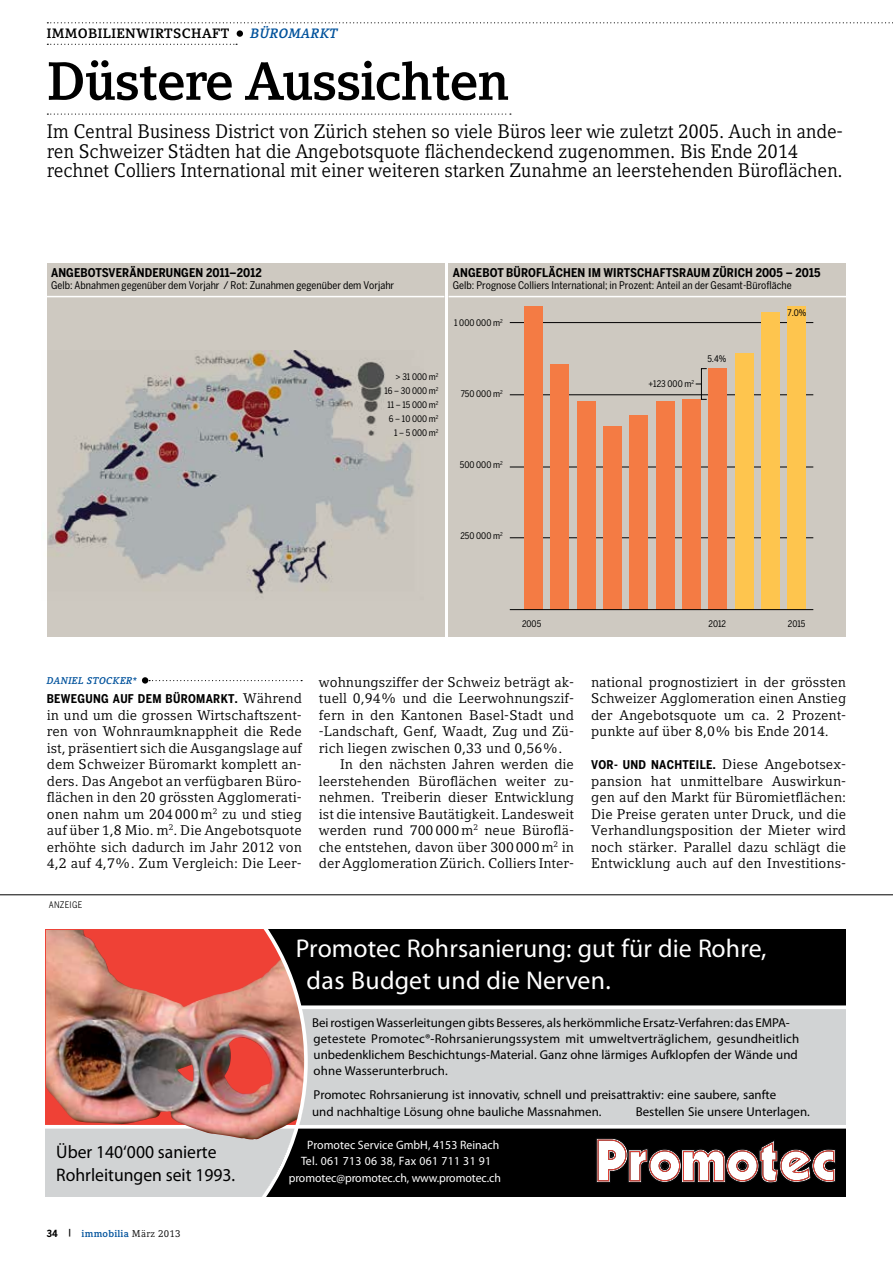
<style>
.page{position:relative;width:893px;height:1263px;background:#fff}
.page>*{position:absolute;margin:0;border:0;box-sizing:border-box;transform-origin:0 0}
.t1{font:700 53.25px "Compatil Letter LT Pro";color:#000}
.t2{font:900 25.8px/31.8px "Avenir";letter-spacing:.005em;color:#fff}
.t3{font:19.5px/19.5px "Compatil Letter LT Pro";letter-spacing:-.01em;color:#000;scale:.96 1}
.t4{font:900 18.15px/22.8px "Avenir";color:#000}
.t5{font:13.95px/16.5px "Compatil Letter LT Pro";letter-spacing:.005em;color:#000;text-align:justify}
.t6{font:700 13.5px "Compatil Letter LT Pro";letter-spacing:.025em;color:#000}
.t7{font:italic 700 13.5px "Compatil Letter LT Pro";letter-spacing:.025em;color:#00529c}
.t8{font:12.9px/16.2px "Avenir";color:#000}
.t9{font:800 12.9px/16.6px "Avenir";color:#000}
.t10{font:900 12.9px "Avenir";color:#000}
.t11{font:800 12.15px "Avenir";letter-spacing:.005em;color:#fff}
.t12{font:800 12.15px "Avenir";letter-spacing:.03em;color:#fff}
.t13{font:700 12px "Benton Sans Cond";letter-spacing:.01em;color:#000}
.t14{font:10.5px "Benton Sans Cond";color:#000}
.t15{font:700 9.75px "Compatil Letter LT Pro";letter-spacing:.025em;color:#00529c}
.t16{font:italic 700 9.75px "Compatil Letter LT Pro";letter-spacing:.025em;color:#00529c}
.t17{font:9px "Benton Sans Cond";color:#000}
.t18{font:9px "Benton Sans Cond";letter-spacing:.025em;color:#000}
.t19{font:8.85px/14px "Benton Sans Cond";color:#000;text-align:right}
.s1{font-family:"Compatil Letter LT Pro";font-weight:400;font-size:13.95px}
.s2{font-family:"Benton Sans Cond";color:#000}
.s3{color:#000}
.s4{font-weight:400;color:#000}
</style>
<div class="page">
<svg style="left:47px;top:22px;width:846px;height:1px"></svg>
<svg style="left:47px;top:44px;width:190px;height:1px"></svg>
<div style="left:237px;top:30px;width:6px;height:7px;background:#000;border-radius:50%"></div>
<svg style="left:149px;top:680px;width:153px;height:1px"></svg>
<div style="left:142px;top:677px;width:6px;height:7px;background:#000;border-radius:50%"></div>
<svg style="left:47px;top:114px;width:464px;height:1px"></svg>
<hr style="left:0;top:894px;width:893px;height:1px;background:#000">
<svg style="left:46px;top:930px;width:800px;height:266px;background:#86726f"></svg>
<div style="left:47px;top:264px;width:397px;height:373px;background:#cec9c1"></div>
<hr style="left:47px;top:296px;width:397px;height:1px;background:#fff">
<div style="left:449px;top:264px;width:397px;height:373px;background:#cec9c1"></div>
<hr style="left:449px;top:296px;width:397px;height:1px;background:#fff">
<hr style="left:510px;top:322px;width:303px;height:1px;background:#000">
<hr style="left:510px;top:394px;width:303px;height:1px;background:#000">
<hr style="left:510px;top:467px;width:303px;height:1px;background:#000">
<hr style="left:510px;top:537px;width:303px;height:1px;background:#000">
<div style="left:524px;top:306px;width:19px;height:304px;background:#f47b44"></div>
<div style="left:550px;top:365px;width:19px;height:245px;background:#f47b44"></div>
<div style="left:577px;top:401px;width:18px;height:209px;background:#f47b44"></div>
<div style="left:603px;top:427px;width:19px;height:183px;background:#f47b44"></div>
<div style="left:629px;top:415px;width:19px;height:195px;background:#f47b44"></div>
<div style="left:656px;top:401px;width:18px;height:209px;background:#f47b44"></div>
<div style="left:682px;top:400px;width:19px;height:210px;background:#f47b44"></div>
<div style="left:708px;top:368px;width:19px;height:242px;background:#f47b44"></div>
<div style="left:735px;top:353px;width:18px;height:257px;background:#fec54e"></div>
<div style="left:761px;top:312px;width:19px;height:298px;background:#fec54e"></div>
<div style="left:787px;top:306px;width:19px;height:304px;background:#fec54e"></div>
<img style="left:48px;top:351px;width:366px;height:243px">
<hr style="left:510px;top:609px;width:303px;height:1px;background:#000">
<div style="left:701px;top:368px;width:6px;height:32px;border:1px solid #000"></div>
<p class="t6" style="left:47px;top:26px;width:184px">Immobilienwirtschaft</p>
<p class="t7" style="left:250px;top:26px;width:89px">BÜROMARKT</p>
<h1 class="t1" style="left:47px;top:50px;width:464px">Düstere Aussichten</h1>
<p class="t3" style="left:47px;top:122px;width:831px">Im Central Business District von Zürich stehen so viele Büros leer wie zuletzt 2005. Auch in ande&shy;ren Schweizer Städten hat die Angebotsquote flächendeckend zugenommen. Bis Ende 2014 rechnet Colliers International mit einer weiteren starken Zunahme an leerstehenden Büroflächen.</p>
<p class="t13" style="left:51px;top:266px;width:212px">ANGEBOTSVERÄNDERUNGEN 2011–2012</p>
<p class="t14" style="left:51px;top:279px;width:345px">Gelb: Abnahmen gegenüber dem Vorjahr / Rot: Zunahmen gegenüber dem Vorjahr</p>
<p class="t19" style="left:384px;top:370px;width:56px">&gt; 31 000 m<sup>2<br></sup>16 – 30 000 m<sup>2<br></sup>11 – 15 000 m<sup>2<br></sup>6 – 10 000 m<sup>2<br></sup>1 – 5 000 m<sup>2</sup></p>
<p class="t13" style="left:453px;top:266px;width:369px">ANGEBOT BÜROFLÄCHEN IM WIRTSCHAFTSRAUM ZÜRICH 2005 – 2015</p>
<p class="t14" style="left:453px;top:279px;width:340px">Gelb: Prognose Colliers International; in Prozent: Anteil an der Gesamt-Bürofläche</p>
<p class="t17" style="left:454px;top:317px;width:50px">1 000 000 m<sup>2</sup></p>
<p class="t17" style="left:787px;top:307px;width:20px">7.0%</p>
<p class="t17" style="left:461px;top:388px;width:44px">750 000 m<sup>2</sup></p>
<p class="t17" style="left:460px;top:459px;width:44px">500 000 m<sup>2</sup></p>
<p class="t17" style="left:648px;top:378px;width:47px">+123 000 m<sup>2</sup></p>
<p class="t17" style="left:707px;top:353px;width:20px">5.4%</p>
<p class="t17" style="left:460px;top:530px;width:44px">250 000 m<sup>2</sup></p>
<p class="t17" style="left:522px;top:618px;width:21px">2005</p>
<p class="t17" style="left:709px;top:618px;width:19px">2012</p>
<p class="t17" style="left:788px;top:618px;width:19px">2015</p>
<p class="t16" style="left:47px;top:674px;width:91px">DANIEL STOCKER *</p>
<p class="t13" style="left:47px;top:692px;width:257px">BEWEGUNG AUF DEM BÜROMARKT. <span class="s1">Während</span></p>
<p class="t5" style="left:47px;top:707px;width:257px">in und um die grossen Wirtschaftszent&shy;ren von Wohnraumknappheit die Rede ist, präsentiert sich die Ausgangslage auf dem Schweizer Büromarkt komplett an&shy;ders. Das Angebot an verfügbaren Büro&shy;flächen in den 20 grössten Agglomerati&shy;onen nahm um 204000m<sup>2</sup> zu und stieg auf über 1,8 Mio. m<sup>2</sup>. Die Angebotsquote erhöhte sich dadurch im Jahr 2012 von 4,2 auf 4,7%. Zum Vergleich: Die Leer-</p>
<p class="t18" style="left:49px;top:900px;width:35px">ANZEIGE</p>
<p class="t5" style="left:319px;top:674px;width:257px">wohnungsziffer der Schweiz beträgt ak-</p>
<p class="t5" style="left:319px;top:690px;width:257px">tuell 0,94% und die Leerwohnungszif-</p>
<p class="t5" style="left:319px;top:707px;width:257px">fern in den Kantonen Basel-Stadt und</p>
<p class="t5" style="left:319px;top:723px;width:257px">-Landschaft, Genf, Waadt, Zug und Zü-</p>
<p class="t5" style="left:319px;top:740px;width:245px">rich liegen zwischen 0,33 und 0,56%.</p>
<p class="t5" style="left:340px;top:756px;width:235px">In den nächsten Jahren werden die</p>
<p class="t5" style="left:319px;top:773px;width:257px">leerstehenden Büroflächen weiter zu-</p>
<p class="t5" style="left:319px;top:789px;width:257px">nehmen. Treiberin dieser Entwicklung</p>
<p class="t5" style="left:319px;top:806px;width:257px">ist die intensive Bautätigkeit. Landesweit</p>
<p class="t5" style="left:319px;top:822px;width:257px">werden rund 700000m<sup>2</sup> neue Büroflä-</p>
<p class="t5" style="left:319px;top:839px;width:257px">che entstehen, davon über 300000m<sup>2</sup> in</p>
<p class="t5" style="left:319px;top:855px;width:257px">der Agglomeration Zürich. Colliers Inter-</p>
<p class="t5" style="left:591px;top:674px;width:257px">national prognostiziert in der grössten Schweizer Agglomeration einen Anstieg der Angebotsquote um ca. 2 Prozent&shy;punkte auf über 8,0% bis Ende 2014.</p>
<p class="t13" style="left:591px;top:758px;width:257px">VOR- UND NACHTEILE. <span class="s1">Diese Angebotsex-</span></p>
<p class="t5" style="left:591px;top:773px;width:257px">pansion hat unmittelbare Auswirkun&shy;gen auf den Markt für Büromietflächen:<br>Die Preise geraten unter Druck, und die Verhandlungsposition der Mieter wird noch stärker. Parallel dazu schlägt die Entwicklung auch auf den Investitions-</p>
<h2 class="t2" style="left:306px;top:932px;width:462px;text-indent:-11px">Promotec Rohrsanierung: gut für die Rohre, das Budget und die Nerven.</h2>
<h3 class="t4" style="left:56px;top:1141px;width:180px">Über 140‘000 sanierte<br>Rohrleitungen seit 1993.</h3>
<p class="t15" style="left:47px;top:1227px;width:135px"><span class="s2">34</span> <span class="s3">|</span> immobilia <span class="s4">März 2013</span></p>
<p class="t8" style="left:312px;top:1014px;width:489px">Beirostigen Wasserleitungen gibts Besseres, als herkömmliche Ersatz-Verfahren: das EMPA&shy;getestete Promotec®-Rohrsanierungssystem mit umweltverträglichem, gesundheitlich unbedenklichem Beschichtungs-Material. Ganz ohne lärmiges Aufklopfen der Wände und ohne Wasserunterbruch.</p>
<p class="t9" style="left:312px;top:1086px;width:466px">Promotec Rohrsanierung ist innovativ, schnell und preisattraktiv: eine saubere, sanfte und nachhaltige Lösung ohne bauliche Massnahmen.</p>
<p class="t10" style="left:636px;top:1103px;width:176px">Bestellen Sie unsere Unterlagen.</p>
<p class="t11" style="left:307px;top:1137px;width:194px">Promotec Service GmbH, 4153 Reinach</p>
<p class="t12" style="left:301px;top:1154px;width:192px">Tel. 061 713 06 38, Fax 061 711 31 91</p>
<p class="t11" style="left:289px;top:1170px;width:214px">promotec@promotec.ch, www.promotec.ch</p>
</div>
